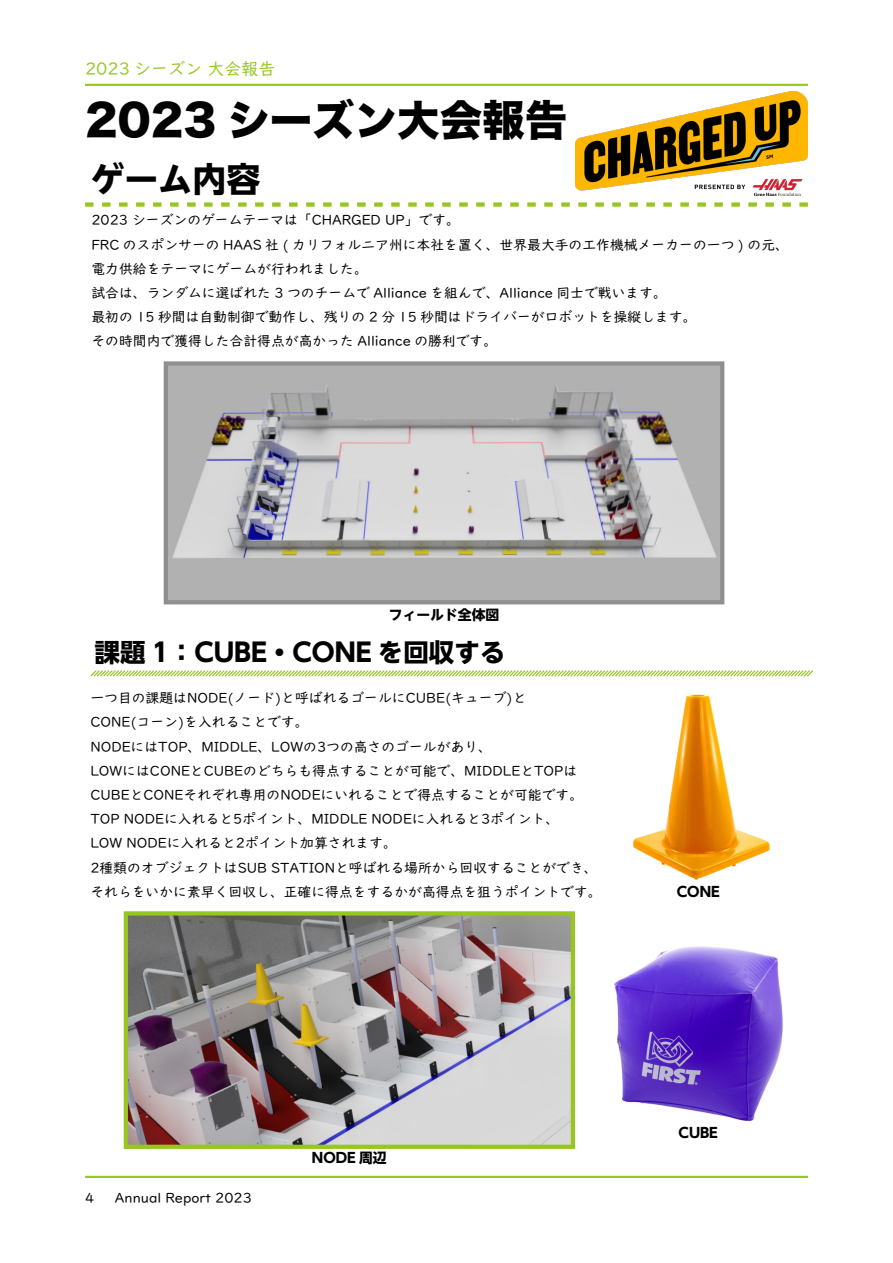
<style>
.page{position:relative;width:893px;height:1263px;background:#fff}
.page>*{position:absolute;margin:0;border:0;box-sizing:border-box;transform-origin:0 0}
.t1{font:42.45px "Hira Kaku Std W8";color:#000}
.t2{font:700 34.05px "UD Shin Go NT Pr 6 N";color:#000}
.t3{font:700 25.5px "UD Shin Go NT Pr 6 N";color:#000}
.t4{font:16.95px "UD Digi Kyokasho Pro";color:#96c622}
.t5{font:13.8px/24.2px "UD Digi Kyokasho Pro";color:#000}
.t6{font:700 13.8px "UD Shin Go NT Pr 6 N";color:#000}
</style>
<div class="page">
<hr style="left:85px;top:84px;width:723px;height:2px;background:#96c622">
<hr style="left:85px;top:1176px;width:723px;height:2px;background:#96c622">
<svg style="left:85px;top:202px;width:723px;height:5px"></svg>
<svg style="left:90px;top:670px;width:723px;height:7px"></svg>
<img style="left:169px;top:366px;width:550px;height:233px">
<div style="left:164px;top:361px;width:560px;height:243px;border:4px solid #918e8e"></div>
<img style="left:575px;top:91px;width:232px;height:105px">
<img style="left:129px;top:916px;width:441px;height:228px">
<div style="left:124px;top:911px;width:451px;height:238px;border:4px solid #96c622"></div>
<img style="left:614px;top:946px;width:169px;height:175px">
<img style="left:633px;top:694px;width:137px;height:186px">
<p class="t4" style="left:85px;top:54px;width:192px">2023 シーズン 大会報告</p>
<h1 class="t1" style="left:85px;top:97px;width:484px">2023 シーズン大会報告</h1>
<h2 class="t2" style="left:90px;top:151px;width:172px">ゲーム内容</h2>
<p class="t5" style="left:91px;top:207px;width:699px">2023 シーズンのゲームテーマは「CHARGED UP」です。<br>FRC のスポンサーの HAAS 社 ( カリフォルニア州に本社を置く、世界最大手の工作機械メーカーの一つ ) の元、電力供給をテーマにゲームが行われました。<br>試合は、ランダムに選ばれた 3 つのチームで Alliance を組んで、Alliance 同士で戦います。<br>最初の 15 秒間は自動制御で動作し、残りの 2 分 15 秒間はドライバーがロボットを操縦します。<br>その時間内で獲得した合計得点が高かった Alliance の勝利です。</p>
<p class="t6" style="left:389px;top:604px;width:112px">フィールド全体図</p>
<h3 class="t3" style="left:95px;top:631px;width:412px">課題 1：CUBE・CONE を回収する</h3>
<p class="t5" style="left:90px;top:685px;width:513px">一つ目の課題はNODE(ノード)と呼ばれるゴールにCUBE(キューブ)と<br>CONE(コーン)を入れることです。<br>NODEにはTOP、MIDDLE、LOWの3つの高さのゴールがあり、<br>LOWにはCONEとCUBEのどちらも得点することが可能で、MIDDLEとTOPはCUBEとCONEそれぞれ専用のNODEにいれることで得点することが可能です。TOP NODEに入れると5ポイント、MIDDLE NODEに入れると3ポイント、<br>LOW NODEに入れると2ポイント加算されます。<br>2種類のオブジェクトはSUB STATIONと呼ばれる場所から回収することができ、それらをいかに素早く回収し、正確に得点をするかが高得点を狙うポイントです。</p>
<p class="t6" style="left:677px;top:880px;width:44px">CONE</p>
<p class="t5" style="left:85px;top:1185px;width:11px">4</p>
<p class="t5" style="left:115px;top:1185px;width:138px">Annual Report 2023</p>
<p class="t6" style="left:312px;top:1147px;width:76px">NODE 周辺</p>
<p class="t6" style="left:679px;top:1121px;width:41px">CUBE</p>
</div>
